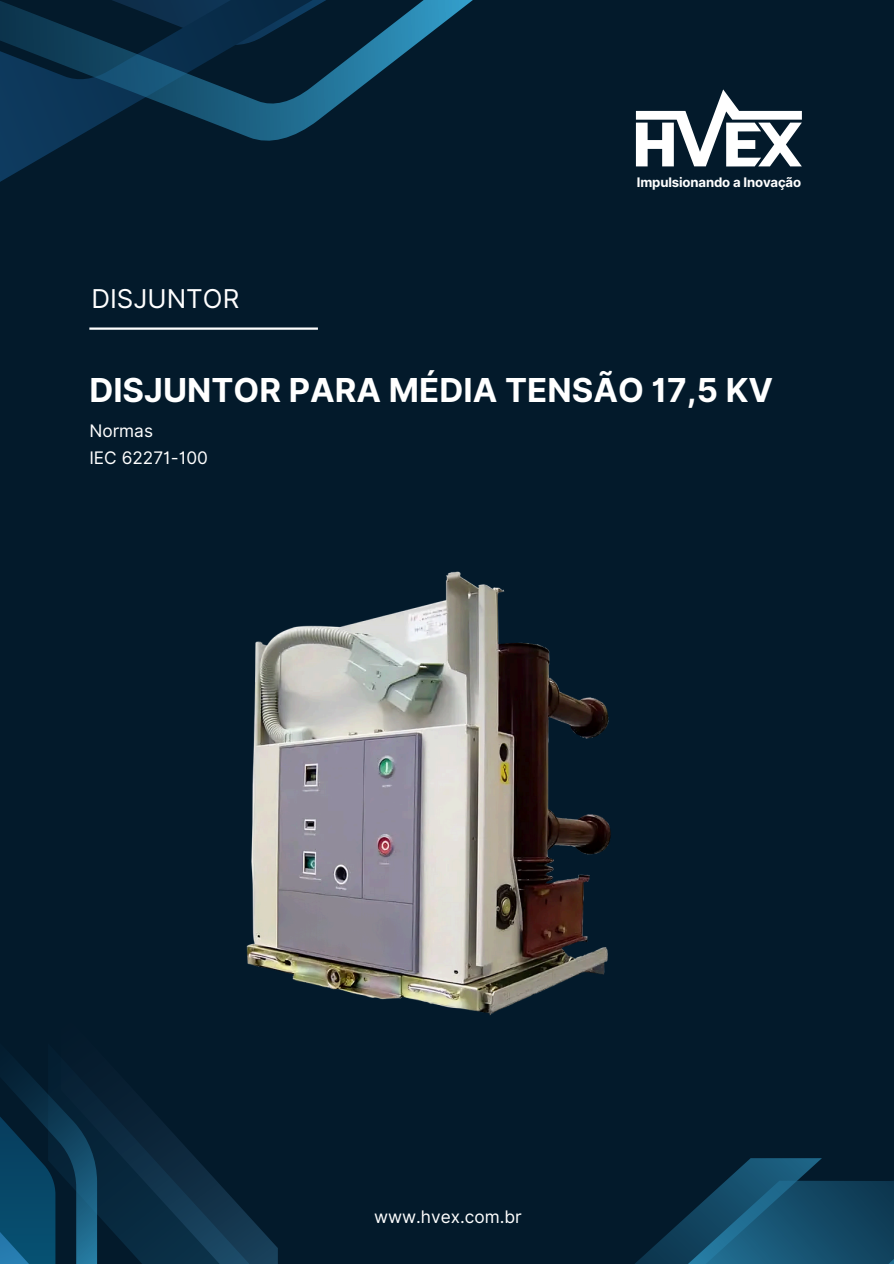
<style>
.page{position:relative;width:894px;height:1264px;background:#fff}
.page>*{position:absolute;margin:0;border:0;box-sizing:border-box;transform-origin:0 0}
.t1{font:700 33px "Inter";color:#fff}
.t2{font:25.95px "Inter";color:#fff}
.t3{font:17.25px/27px "Inter";color:#fff}
.t4{font:700 13.2px "Inter";letter-spacing:-.01em;color:#fff}
</style>
<div class="page">
<div style="left:0;top:0;width:893px;height:1263px;background:#031a2b"></div>
<svg style="left:0;top:0;width:473px;height:330px"></svg>
<svg style="left:97px;top:1097px;width:181px;height:166px"></svg>
<svg style="left:0;top:1066px;width:97px;height:197px"></svg>
<svg style="left:635px;top:89px;width:166px;height:77px"></svg>
<svg style="left:636px;top:1158px;width:257px;height:105px"></svg>
<img style="left:246px;top:571px;width:365px;height:444px">
<h2 class="t2" style="left:91px;top:283px;width:149px">DISJUNTOR</h2>
<p class="t4" style="left:636px;top:174px;width:166px">Impulsionando a Inovação</p>
<p class="t1" style="left:89px;top:370px;width:685px">DISJUNTOR PARA MÉDIA TENSÃO 17,5 KV</p>
<p class="t3" style="left:89px;top:417px;width:120px">Normas<br>IEC 62271-100</p>
<p class="t3" style="left:374px;top:1203px;width:149px">www.hvex.com.br</p>
</div>
